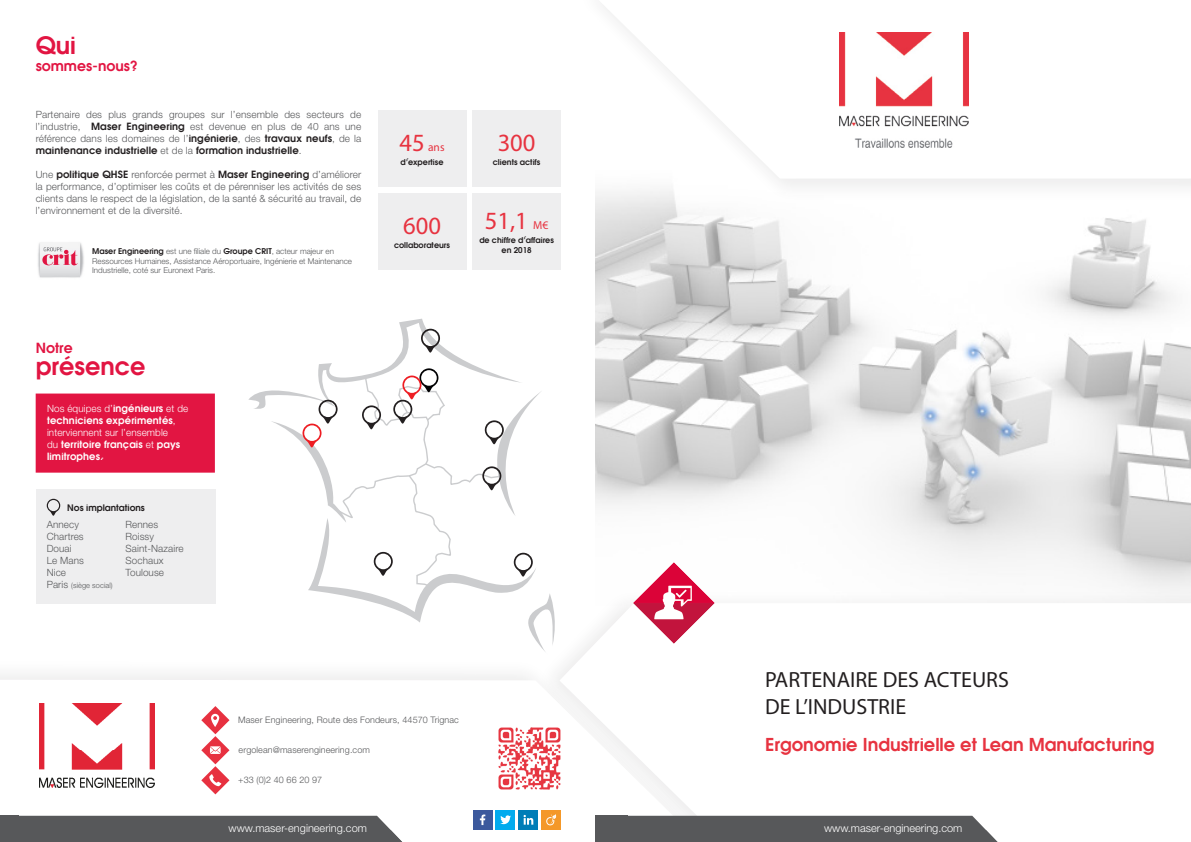
<style>
.page{position:relative;width:1191px;height:842px;background:#fff}
.page>*{position:absolute;margin:0;border:0;box-sizing:border-box;transform-origin:0 0}
.t1{font:24.9px "Myriad Pro";color:#e73340}
.t2{font:600 24px "Avant Garde";color:#e21542}
.t3{font:22px "Myriad Pro";color:#231f20}
.t4{font:600 17.8px "Avant Garde";color:#e73340}
.t5{font:600 14px "Avant Garde";color:#e21542}
.t6{font:11.6px "Myriad Pro";color:#e73340}
.t7{font:300 11px "Helvetica Neue LT Std";color:#fff}
.t8{font:300 10px/12px "Helvetica Neue LT Std";letter-spacing:.01em;color:#57585a;text-align:justify}
.t9{font:600 10px/12px "Avant Garde";letter-spacing:.01em;color:#fff}
.t10{font:300 9px "Helvetica Neue LT Std";letter-spacing:.01em;color:#57585a}
.t11{font:600 9px "Avant Garde";color:#231f20}
.t12{font:300 8px/9.6px "Helvetica Neue LT Std";color:#57585a}
.t13{font:600 8px "Avant Garde";color:#231f20}
.t14{font:300 7.5px "Helvetica Neue LT Std";letter-spacing:.01em;color:#57585a}
.s1{font-family:"Avant Garde";font-weight:600;color:#231f20}
.s2{font-family:"Helvetica Neue LT Std";font-weight:300}
.s3{font-size:10px}
.s4{font-size:24.9px}
.s5{font-size:11.6px}
</style>
<div class="page">
<img style="left:595px;top:203px;width:596px;height:385px">
<svg style="left:0;top:680px;width:700px;height:150px"></svg>
<svg style="left:603px;top:5px;width:366px;height:174px"></svg>
<img style="left:491px;top:719px;width:77px;height:78px">
<svg style="left:201px;top:706px;width:28px;height:88px"></svg>
<div style="left:473px;top:810px;width:19px;height:19px;background:#3c599d"></div>
<svg style="left:480px;top:814px;width:5px;height:11px"></svg>
<div style="left:495px;top:810px;width:20px;height:19px;background:#02abee"></div>
<svg style="left:500px;top:815px;width:11px;height:9px"></svg>
<div style="left:518px;top:810px;width:20px;height:19px;background:#007db7"></div>
<svg style="left:523px;top:815px;width:10px;height:10px"></svg>
<div style="left:541px;top:810px;width:19px;height:19px;background:#f49829"></div>
<svg style="left:546px;top:814px;width:10px;height:11px"></svg>
<img style="left:39px;top:704px;width:115px;height:83px">
<div style="left:18px;top:816px;width:384px;height:26px;background:#57585a"></div>
<div style="left:0;top:816px;width:18px;height:26px;background:#57585a"></div>
<div style="left:628px;top:816px;width:369px;height:26px;background:#57585a"></div>
<div style="left:595px;top:816px;width:33px;height:26px;background:#57585a"></div>
<div style="left:36px;top:489px;width:179px;height:114px;background:#eeeeef"></div>
<div style="left:36px;top:394px;width:179px;height:79px;background:#e21542"></div>
<svg style="left:47px;top:499px;width:13px;height:17px"></svg>
<div style="left:378px;top:193px;width:88px;height:77px;background:#eeeeef"></div>
<div style="left:472px;top:193px;width:88px;height:77px;background:#eeeeef"></div>
<div style="left:378px;top:110px;width:88px;height:77px;background:#eeeeef"></div>
<div style="left:472px;top:110px;width:88px;height:77px;background:#eeeeef"></div>
<img style="left:38px;top:242px;width:46px;height:36px">
<svg style="left:248px;top:319px;width:307px;height:332px"></svg>
<img style="left:633px;top:563px;width:81px;height:81px">
<img style="left:839px;top:33px;width:129px;height:115px">
<p class="t2" style="left:36px;top:26px;width:42px">Qui</p>
<p class="t5" style="left:36px;top:55px;width:104px">sommes-nous?</p>
<p class="t8" style="left:36px;top:108px;width:327px">Partenaire des plus grands groupes sur l’ensemble des secteurs de l’industrie, <span class="s1">Maser Engineering</span> est devenue en plus de 40 ans une référence dans les domaines de l’<span class="s1">ingénierie</span>, des <span class="s1">travaux neufs</span>, de la <span class="s1">maintenance industrielle</span> et de la <span class="s1">formation industrielle</span>.</p>
<p class="t8" style="left:36px;top:168px;width:327px">Une <span class="s1">politique QHSE</span> renforcée permet à <span class="s1">Maser Engineering</span> d’améliorer la performance, d’optimiser les coûts et de pérenniser les activités de ses clients dans le respect de la législation, de la santé &amp; sécurité au travail, de l’environnement et de la diversité.</p>
<p class="t12" style="left:92px;top:246px;width:261px"><span class="s1">Maser Engineering</span> est une filiale du <span class="s1">Groupe CRIT</span>, acteur majeur en<br>Ressources Humaines, Assistance Aéroportuaire, Ingénierie et Maintenance<br>Industrielle, coté sur Euronext Paris.</p>
<p class="t5" style="left:36px;top:337px;width:38px">Notre</p>
<p class="t2" style="left:36px;top:348px;width:111px">présence</p>
<p class="t9" style="left:47px;top:402px;width:143px"><span class="s2">Nos équipes d’</span>ingénieurs <span class="s2">et de </span>techniciens expérimentés<span class="s2">, interviennent sur l’ensemble<br>du</span> territoire français <span class="s2">et</span> pays limitrophes.</p>
<p class="t11" style="left:67px;top:500px;width:79px">Nos implantations</p>
<p class="t8" style="left:47px;top:519px;width:34px">Annecy</p>
<p class="t8" style="left:47px;top:531px;width:38px">Chartres</p>
<p class="t8" style="left:47px;top:543px;width:26px">Douai</p>
<p class="t8" style="left:47px;top:555px;width:39px">Le Mans</p>
<p class="t8" style="left:47px;top:567px;width:21px">Nice</p>
<p class="t14" style="left:47px;top:581px;width:67px"><span class="s3">Paris</span> (siège social)</p>
<p class="t8" style="left:126px;top:519px;width:34px">Rennes</p>
<p class="t8" style="left:126px;top:531px;width:30px">Roissy</p>
<p class="t8" style="left:126px;top:543px;width:60px">Saint-Nazaire</p>
<p class="t8" style="left:126px;top:555px;width:39px">Sochaux</p>
<p class="t8" style="left:126px;top:567px;width:40px">Toulouse</p>
<p class="t6" style="left:399px;top:140px;width:47px"><span class="s4">45</span> ans</p>
<p class="t13" style="left:400px;top:156px;width:45px">d’expertise</p>
<p class="t1" style="left:403px;top:210px;width:39px">600</p>
<p class="t13" style="left:394px;top:239px;width:57px">collaborateurs</p>
<p class="t1" style="left:498px;top:127px;width:39px">300</p>
<p class="t13" style="left:493px;top:156px;width:49px">clients actifs</p>
<p class="t1" style="left:485px;top:205px;width:65px">51,1 <span class="s5">M€</span></p>
<p class="t13" style="left:479px;top:234px;width:76px">de chiffre d’affaires</p>
<p class="t13" style="left:501px;top:244px;width:32px">en 2018</p>
<p class="t3" style="left:765px;top:666px;width:245px">PARTENAIRE DES ACTEURS</p>
<p class="t3" style="left:765px;top:693px;width:143px">DE L’INDUSTRIE</p>
<p class="t10" style="left:238px;top:714px;width:222px">Maser Engineering, Route des Fondeurs, 44570 Trignac</p>
<p class="t10" style="left:239px;top:744px;width:133px">ergolean@maserengineering.com</p>
<p class="t10" style="left:238px;top:774px;width:86px">+33 (0)2 40 66 20 97</p>
<p class="t7" style="left:228px;top:822px;width:140px">www.maser-engineering.com</p>
<p class="t7" style="left:824px;top:822px;width:140px">www.maser-engineering.com</p>
<p class="t4" style="left:765px;top:731px;width:391px">Ergonomie Industrielle et Lean Manufacturing</p>
</div>
